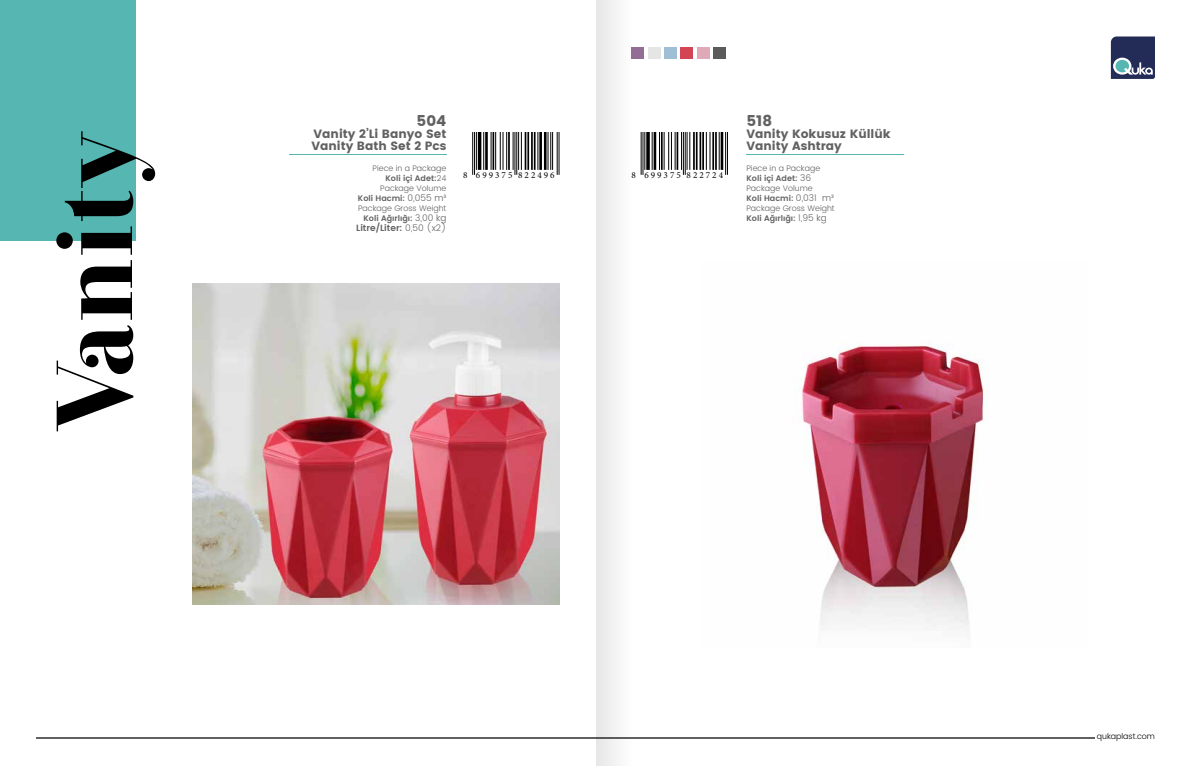
<style>
.page{position:relative;width:1191px;height:766px;background:#fff}
.page>*{position:absolute;margin:0;border:0;box-sizing:border-box;transform-origin:0 0}
.t1{font:107.6px "Otama ep";color:#000}
.t2{font:15px "Poppins";color:#616161}
.t3{font:12px/12px "Poppins";color:#616161}
.t4{font:9.2px "Minion Pro";letter-spacing:.22em;color:#000}
.t5{font:600 9px "Poppins";color:#616161}
.t6{font:300 8px/10px "Poppins";color:#616161;text-align:right}
.t7{font:300 8px "Poppins";color:#000}
.s1{font-weight:600}
.s2{font-size:9px}
.s3{font-weight:300}
</style>
<div class="page">
<svg style="left:1110px;top:36px;width:45px;height:43px;background:#475575"></svg>
<div style="left:631px;top:48px;width:13px;height:11px;background:#946d94"></div>
<div style="left:648px;top:48px;width:12px;height:11px;background:#e5e5e5"></div>
<div style="left:664px;top:48px;width:13px;height:11px;background:#9ebfd5"></div>
<div style="left:680px;top:48px;width:13px;height:11px;background:#d34455"></div>
<div style="left:696px;top:48px;width:13px;height:11px;background:#dfa9b7"></div>
<div style="left:713px;top:48px;width:12px;height:11px;background:#5b5b5b"></div>
<hr style="left:36px;top:737px;width:1058px;height:1px;background:#616161">
<img style="left:192px;top:283px;width:367px;height:321px">
<hr style="left:472px;top:132px;width:1px;height:43px;background:#000">
<hr style="left:474px;top:132px;width:1px;height:43px;background:#000">
<hr style="left:476px;top:132px;width:1px;height:38px;background:#000">
<hr style="left:478px;top:132px;width:3px;height:38px;background:#000">
<hr style="left:483px;top:132px;width:1px;height:38px;background:#000">
<hr style="left:485px;top:132px;width:3px;height:38px;background:#000">
<hr style="left:491px;top:132px;width:1px;height:38px;background:#000">
<hr style="left:492px;top:132px;width:2px;height:38px;background:#000">
<hr style="left:495px;top:132px;width:1px;height:38px;background:#000">
<hr style="left:500px;top:132px;width:1px;height:38px;background:#000">
<hr style="left:502px;top:132px;width:1px;height:38px;background:#000">
<hr style="left:506px;top:132px;width:1px;height:38px;background:#000">
<hr style="left:508px;top:132px;width:2px;height:38px;background:#000">
<hr style="left:513px;top:132px;width:1px;height:38px;background:#000">
<hr style="left:514px;top:132px;width:1px;height:43px;background:#000">
<hr style="left:516px;top:132px;width:1px;height:43px;background:#000">
<hr style="left:518px;top:132px;width:1px;height:38px;background:#000">
<hr style="left:521px;top:132px;width:1px;height:38px;background:#000">
<hr style="left:524px;top:132px;width:2px;height:38px;background:#000">
<hr style="left:527px;top:132px;width:2px;height:38px;background:#000">
<hr style="left:531px;top:132px;width:2px;height:38px;background:#000">
<hr style="left:534px;top:132px;width:1px;height:38px;background:#000">
<hr style="left:537px;top:132px;width:1px;height:38px;background:#000">
<hr style="left:539px;top:132px;width:3px;height:38px;background:#000">
<hr style="left:544px;top:132px;width:2px;height:38px;background:#000">
<hr style="left:547px;top:132px;width:1px;height:38px;background:#000">
<hr style="left:550px;top:132px;width:1px;height:38px;background:#000">
<hr style="left:552px;top:132px;width:1px;height:38px;background:#000">
<hr style="left:557px;top:132px;width:1px;height:43px;background:#000">
<hr style="left:558px;top:132px;width:1px;height:43px;background:#000">
<hr style="left:746px;top:154px;width:158px;height:1px;background:#56b6b1">
<hr style="left:289px;top:154px;width:157px;height:1px;background:#56b6b1">
<hr style="left:641px;top:132px;width:1px;height:43px;background:#000">
<hr style="left:642px;top:132px;width:1px;height:43px;background:#000">
<hr style="left:644px;top:132px;width:1px;height:38px;background:#000">
<svg style="left:646px;top:132px;width:4px;height:38px"></svg>
<hr style="left:652px;top:132px;width:1px;height:38px;background:#000">
<hr style="left:653px;top:132px;width:3px;height:38px;background:#000">
<hr style="left:659px;top:132px;width:1px;height:38px;background:#000">
<hr style="left:661px;top:132px;width:1px;height:38px;background:#000">
<hr style="left:663px;top:132px;width:1px;height:38px;background:#000">
<hr style="left:668px;top:132px;width:1px;height:38px;background:#000">
<hr style="left:671px;top:132px;width:1px;height:38px;background:#000">
<hr style="left:674px;top:132px;width:1px;height:38px;background:#000">
<hr style="left:676px;top:132px;width:2px;height:38px;background:#000">
<hr style="left:681px;top:132px;width:1px;height:38px;background:#000">
<hr style="left:683px;top:132px;width:1px;height:43px;background:#000">
<hr style="left:685px;top:132px;width:1px;height:43px;background:#000">
<hr style="left:686px;top:132px;width:1px;height:38px;background:#000">
<hr style="left:689px;top:132px;width:1px;height:38px;background:#000">
<hr style="left:693px;top:132px;width:2px;height:38px;background:#000">
<hr style="left:696px;top:132px;width:1px;height:38px;background:#000">
<hr style="left:699px;top:132px;width:2px;height:38px;background:#000">
<hr style="left:702px;top:132px;width:2px;height:38px;background:#000">
<hr style="left:706px;top:132px;width:1px;height:38px;background:#000">
<hr style="left:709px;top:132px;width:1px;height:38px;background:#000">
<hr style="left:712px;top:132px;width:2px;height:38px;background:#000">
<hr style="left:715px;top:132px;width:2px;height:38px;background:#000">
<hr style="left:719px;top:132px;width:1px;height:38px;background:#000">
<hr style="left:720px;top:132px;width:3px;height:38px;background:#000">
<hr style="left:725px;top:132px;width:1px;height:43px;background:#000">
<hr style="left:727px;top:132px;width:1px;height:43px;background:#000">
<img style="left:802px;top:344px;width:182px;height:292px">
<div style="left:0;top:0;width:136px;height:241px;background:#56b6b1"></div>
<div style="left:596px;top:0;width:36px;height:765px;background:#f2f2f2"></div>
<h1 class="t1" style="left:31px;top:433px;width:303px;rotate:-90deg">Vanity</h1>
<h2 class="t2" style="left:416px;top:112px;width:31px">504</h2>
<h3 class="t3" style="left:311px;top:128px;width:136px">Vanity 2’Li Banyo Set<br>Vanity Bath Set 2 Pcs</h3>
<p class="t6" style="left:358px;top:163px;width:90px">Piece in a Package<br><span class="s1">Koli içi Adet:</span>24<br>Package Volume<br><span class="s1">Koli Hacmi:</span> <span class="s2">0,055 m³<br></span>Package Gross Weight<br><span class="s1">Koli Ağırlığı:</span> <span class="s2">3,00 kg</span></p>
<p class="t5" style="left:356px;top:221px;width:92px">Litre/Liter: <span class="s3">0,50 (x2)</span></p>
<p class="t4" style="left:463px;top:168px;width:93px">8 699375 822496</p>
<p class="t4" style="left:631px;top:168px;width:93px">8 699375 822724</p>
<h2 class="t2" style="left:746px;top:112px;width:27px">518</h2>
<h3 class="t3" style="left:746px;top:128px;width:146px">Vanity Kokusuz Küllük<br>Vanity Ashtray</h3>
<p class="t6" style="left:746px;top:163px;width:90px;text-align:left">Piece in a Package<br><span class="s1">Koli içi Adet:</span> <span class="s2">36<br></span>Package Volume<br><span class="s1">Koli Hacmi:</span> <span class="s2">0,031 m³<br></span>Package Gross Weight<br><span class="s1">Koli Ağırlığı:</span> <span class="s2">1,95 kg</span></p>
<p class="t7" style="left:1096px;top:730px;width:60px">qukaplast.com</p>
</div>
